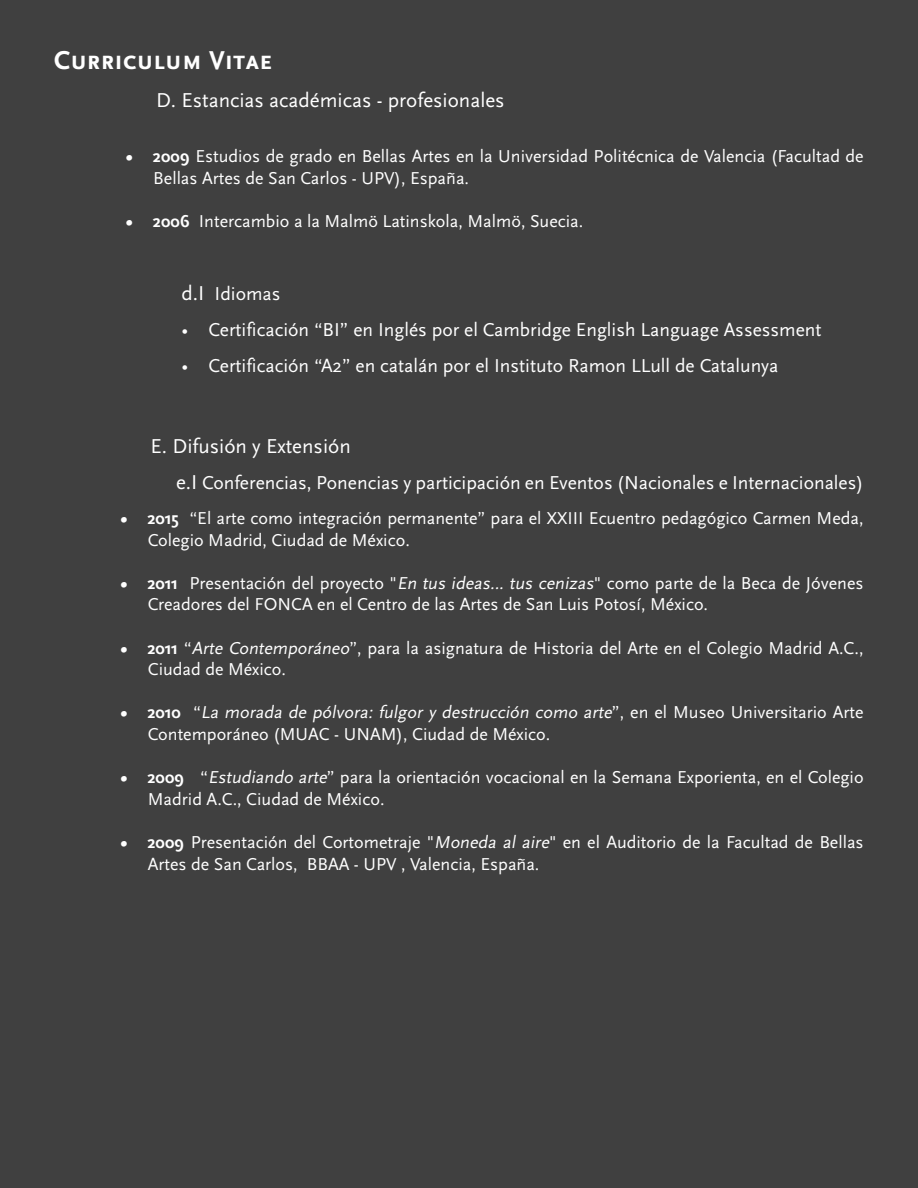
<style>
.page{position:relative;width:918px;height:1188px;background:#404040}
.page>*{position:absolute;margin:0;border:0;box-sizing:border-box;transform-origin:0 0}
.t1{font:700 27px "Scala Sans Caps";color:#fff}
.t2{font:21px "Scala Sans";color:#fff}
.t3{font:19.5px "Scala Sans";color:#fff}
.t4{font:18px/21.6px "Scala Sans";color:#fff}
.s1{font-weight:700;font-style:italic}
.s2{font-size:21px}
.s3{font-family:"Scala Sans Caps";font-size:21px}
.s4{font-style:italic}
</style>
<div class="page">
<h1 class="t1" style="left:54px;top:45px;width:220px">Curriculum Vitae</h1>
<p class="t2" style="left:156px;top:89px;width:350px">D. Estancias académicas - profesionales</p>
<p class="t4" style="left:153px;top:146px;width:712px;text-indent:-27px"><span class="s1">• 2009</span> Estudios de grado en Bellas Artes en la Universidad Politécnica de Valencia (Facultad de<br>Bellas Artes de San Carlos - UPV), España.</p>
<p class="t4" style="left:126px;top:210px;width:459px"><span class="s1">• 2006</span> Intercambio a la Malmö Latinskola, Malmö, Suecia.</p>
<p class="t3" style="left:182px;top:283px;width:101px"><span class="s2">d</span><span class="s3">.I</span> Idiomas</p>
<p class="t3" style="left:182px;top:319px;width:642px">• Certificación “BI” en Inglés por el Cambridge English Language Assessment</p>
<p class="t3" style="left:182px;top:355px;width:598px">• Certificación “A2” en catalán por el Instituto Ramon LLull de Catalunya</p>
<p class="t2" style="left:151px;top:435px;width:202px">E. Difusión y Extensión</p>
<p class="t3" style="left:176px;top:473px;width:689px"><span class="s2">e</span><span class="s3">.I</span> Conferencias, Ponencias y participación en Eventos (Nacionales e Internacionales)</p>
<p class="t4" style="left:148px;top:508px;width:717px;text-indent:-27px"><span class="s1">• 2015</span> “El arte como integración permanente” para el XXIII Ecuentro pedagógico Carmen Meda,<br>Colegio Madrid, Ciudad de México.</p>
<p class="t4" style="left:148px;top:572px;width:717px;text-indent:-27px"><span class="s1">• 2011</span> Presentación del proyecto "<span class="s4">En tus ideas... tus cenizas</span>" como parte de la Beca de Jóvenes<br>Creadores del FONCA en el Centro de las Artes de San Luis Potosí, México.</p>
<p class="t4" style="left:148px;top:637px;width:717px;text-indent:-27px"><span class="s1">• 2011</span> “<span class="s4">Arte Contemporáneo</span>”, para la asignatura de Historia del Arte en el Colegio Madrid A.C.,<br>Ciudad de México.</p>
<p class="t4" style="left:148px;top:702px;width:717px;text-indent:-27px"><span class="s1">• 2010</span> “ <span class="s4">La morada de pólvora: fulgor y destrucción como arte</span>” , e n e l M u s e o U n i ve rs i ta ri o A rte<br>Contemporáneo (MUAC - UNAM), Ciudad de México.</p>
<p class="t4" style="left:148px;top:767px;width:717px;text-indent:-27px"><span class="s1">• 2009</span> “<span class="s4">Estudiando arte</span>” para la orientación vocacional en la Semana Exporienta, en el Colegio<br>Madrid A.C., Ciudad de México.</p>
<p class="t4" style="left:148px;top:832px;width:717px;text-indent:-27px"><span class="s1">• 2009</span> Presentación del Cortometraje "<span class="s4">Moneda al aire</span>" en el Auditorio de la Facultad de Bellas<br>Artes de San Carlos, BBAA - UPV , Valencia, España.</p>
</div>
